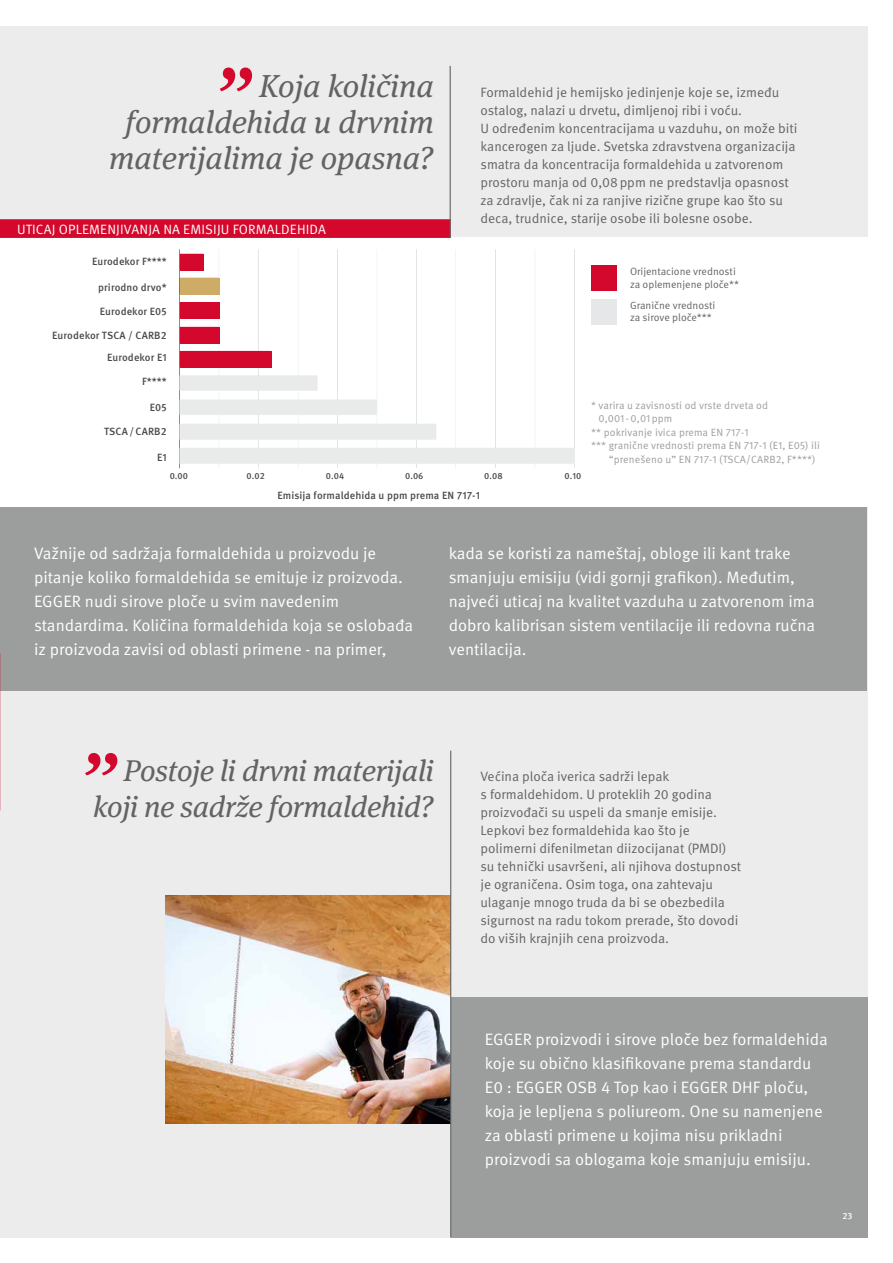
<style>
.page{position:relative;width:893px;height:1263px;background:#fff}
.page>*{position:absolute;margin:0;border:0;box-sizing:border-box;transform-origin:0 0}
.t1{font:italic 31.8px/36px "Meta Serif Pro";color:#636362;text-align:right}
.t2{font:italic 30px/36px "Meta Serif Pro";letter-spacing:-.01em;color:#636362;text-align:right}
.t3{font:16.5px/24px "Meta Pro";color:#fff}
.t4{font:13.5px/18px "Meta Pro";color:#636362}
.t5{font:13.5px "Meta Pro";letter-spacing:.01em;color:#fff}
.t6{font:10.5px "Meta Pro";letter-spacing:.01em;color:#9c9d9d}
.t7{font:500 10.5px/22px "Meta Pro";letter-spacing:.01em;color:#494948;text-align:right}
.t8{font:10.5px/12.6px "Meta Pro";color:#636362}
.t9{font:500 9px "Meta Pro";letter-spacing:.01em;color:#494948}
.t10{font:500 9px "Meta Pro";color:#fff}
</style>
<div class="page">
<div style="left:0;top:26px;width:867px;height:1211px;background:#ececed"></div>
<img style="left:166px;top:895px;width:284px;height:228px">
<div style="left:0;top:238px;width:867px;height:269px;background:#fff"></div>
<img style="left:179px;top:249px;width:396px;height:220px">
<svg style="left:85px;top:753px;width:32px;height:22px"></svg>
<div style="left:451px;top:997px;width:416px;height:240px;background:#9c9d9d"></div>
<svg style="left:220px;top:68px;width:32px;height:23px"></svg>
<div style="left:0;top:507px;width:867px;height:183px;background:#9c9d9d"></div>
<svg style="left:0;top:219px;width:450px;height:19px;background:#d40b2f"></svg>
<hr style="left:450px;top:66px;width:1px;height:172px;background:#636362">
<hr style="left:450px;top:751px;width:1px;height:486px;background:#636362">
<div style="left:180px;top:254px;width:24px;height:17px;background:#d4082c"></div>
<div style="left:180px;top:302px;width:39px;height:16px;background:#d4082c"></div>
<div style="left:180px;top:278px;width:39px;height:17px;background:#ceac67"></div>
<div style="left:180px;top:327px;width:39px;height:16px;background:#d4082c"></div>
<div style="left:180px;top:351px;width:91px;height:16px;background:#d4082c"></div>
<div style="left:591px;top:265px;width:26px;height:26px;background:#d4082c"></div>
<div style="left:591px;top:299px;width:26px;height:26px;background:#e6e7e8"></div>
<h1 class="t1" style="left:109px;top:66px;width:326px">Koja količina formaldehida u drvnim materijalima je opasna?</h1>
<p class="t5" style="left:17px;top:221px;width:310px">UTICAJ OPLEMENJIVANJA NA EMISIJU FORMALDEHIDA</p>
<p class="t7" style="left:92px;top:251px;width:76px">Eurodekor F****</p>
<p class="t7" style="left:98px;top:277px;width:70px">prirodno drvo*</p>
<p class="t7" style="left:100px;top:301px;width:68px">Eurodekor E05</p>
<p class="t7" style="left:52px;top:325px;width:116px">Eurodekor TSCA / CARB2<br>Eurodekor E1</p>
<p class="t7" style="left:142px;top:371px;width:26px">F****</p>
<p class="t7" style="left:150px;top:397px;width:18px">E05</p>
<p class="t7" style="left:104px;top:421px;width:64px">TSCA/ CARB2</p>
<p class="t7" style="left:157px;top:447px;width:11px">E1</p>
<p class="t4" style="left:480px;top:83px;width:318px">Formaldehid je hemijsko jedinjenje koje se, između ostalog, nalazi u drvetu, dimljenoj ribi i voću.<br>U određenim koncentracijama u vazduhu, on može biti kancerogen za ljude. Svetska zdravstvena organizacija smatra da koncentracija formaldehida u zatvorenom prostoru manja od 0,08ppm ne predstavlja opasnost za zdravlje, čak ni za ranjive rizične grupe kao što su deca, trudnice, starije osobe ili bolesne osobe.</p>
<p class="t8" style="left:630px;top:266px;width:110px">Orijentacione vrednosti za oplemenjene ploče**</p>
<p class="t8" style="left:630px;top:299px;width:87px">Granične vrednosti za sirove ploče***</p>
<p class="t6" style="left:591px;top:399px;width:178px">* varira u zavisnosti od vrste drveta od</p>
<p class="t6" style="left:598px;top:412px;width:75px">0,001-0,01 ppm</p>
<p class="t6" style="left:591px;top:426px;width:159px">** pokrivanje ivica prema EN 717-1</p>
<p class="t6" style="left:591px;top:439px;width:230px">*** granične vrednosti prema EN 717-1 (E1, E05) ili</p>
<p class="t6" style="left:609px;top:453px;width:208px">“prenešeno u” EN 717-1 (TSCA/CARB2, F****)</p>
<p class="t9" style="left:170px;top:471px;width:20px">0.00</p>
<p class="t9" style="left:247px;top:471px;width:20px">0.02</p>
<p class="t9" style="left:326px;top:471px;width:20px">0.04</p>
<p class="t9" style="left:405px;top:471px;width:20px">0.06</p>
<p class="t9" style="left:484px;top:471px;width:20px">0.08</p>
<p class="t9" style="left:564px;top:471px;width:18px">0.10</p>
<p class="t7" style="left:277px;top:484px;width:204px">Emisija formaldehida u ppm prema EN 717-1</p>
<p class="t3" style="left:34px;top:541px;width:381px">Važnije od sadržaja formaldehida u proizvodu je pitanje koliko formaldehida se emituje iz proizvoda.<br>EGGER nudi sirove ploče u svim navedenim standardima. Količina formaldehida koja se oslobađa iz proizvoda zavisi od oblasti primene - na primer,</p>
<p class="t3" style="left:449px;top:541px;width:368px">kada se koristi za nameštaj, obloge ili kant trake smanjuju emisiju (vidi gornji grafikon). Međutim, najveći uticaj na kvalitet vazduha u zatvorenom ima dobro kalibrisan sistem ventilacije ili redovna ručna ventilacija.</p>
<h2 class="t2" style="left:93px;top:751px;width:342px">Postoje li drvni materijali koji ne sadrže formaldehid?</h2>
<p class="t4" style="left:480px;top:767px;width:262px">Većina ploča iverica sadrži lepak<br>s formaldehidom. U proteklih 20 godina proizvođači su uspeli da smanje emisije.<br>Lepkovi bez formaldehida kao što je polimerni difenilmetan diizocijanat (PMDI) su tehnički usavršeni, ali njihova dostupnost je ograničena. Osim toga, ona zahtevaju ulaganje mnogo truda da bi se obezbedila sigurnost na radu tokom prerade, što dovodi do viših krajnjih cena proizvoda.</p>
<p class="t3" style="left:485px;top:1027px;width:345px">EGGER proizvodi i sirove ploče bez formaldehida koje su obično klasifikovane prema standardu E0 : EGGER OSB 4 Top kao i EGGER DHF ploču, koja je lepljena s poliureom. One su namenjene za oblasti primene u kojima nisu prikladni proizvodi sa oblogama koje smanjuju emisiju.</p>
<p class="t10" style="left:843px;top:1210px;width:11px">23</p>
</div>
